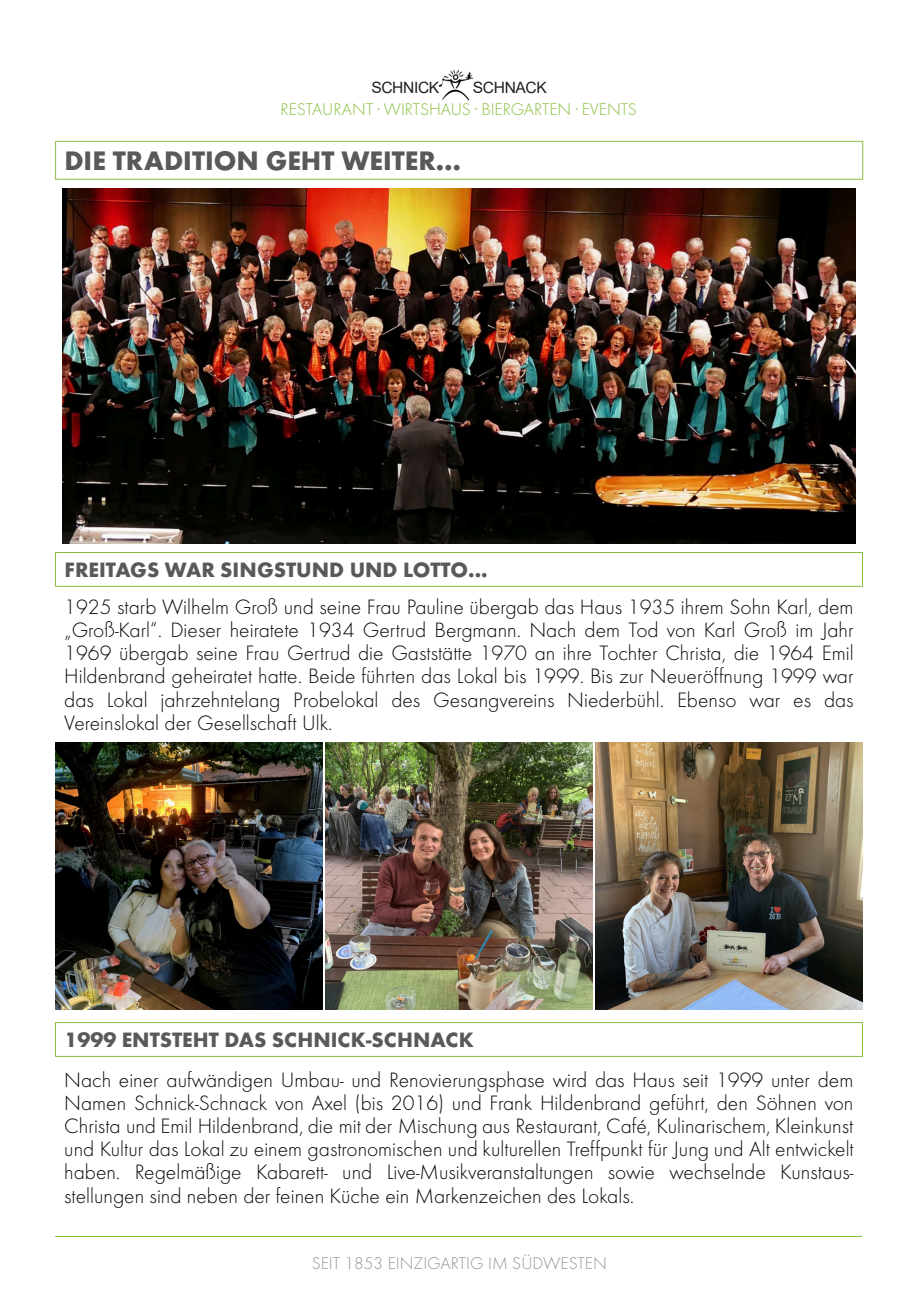
<style>
.page{position:relative;width:918px;height:1301px;background:#fff}
.page>*{position:absolute;margin:0;border:0;box-sizing:border-box;transform-origin:0 0}
.t1{font:700 27.75px "Futura EFCE";color:#5b5958}
.t2{font:300 21.6px/23.1px "Futura EFCE";color:#080704;text-align:justify}
.t3{font:700 21.6px "Futura EFCE";color:#5b5958}
.t4{font:300 17.7px "Futura EFCE";color:#939598}
.t5{font:300 17.55px "Futura EFCE";color:#89bf3f}
.t6{font:15.6px "Arial";letter-spacing:-.025em;color:#231f20}
</style>
<div class="page">
<img style="left:55px;top:69px;width:773px;height:1168px">
<img style="left:828px;top:140px;width:36px;height:1097px">
<hr style="left:55px;top:1235px;width:807px;height:1px;background:#89bf3f">
<div style="left:55px;top:141px;width:808px;height:38px;border:1px solid #89bf3f"></div>
<img style="left:439px;top:70px;width:34px;height:30px">
<div style="left:55px;top:552px;width:808px;height:34px;border:1px solid #89bf3f"></div>
<div style="left:55px;top:1022px;width:808px;height:34px;border:1px solid #89bf3f"></div>
<img style="left:596px;top:742px;width:266px;height:267px">
<img style="left:326px;top:742px;width:266px;height:267px">
<img style="left:56px;top:742px;width:266px;height:267px">
<img style="left:62px;top:188px;width:794px;height:356px">
<p class="t6" style="left:371px;top:82px;width:69px">SCHNICK</p>
<p class="t6" style="left:473px;top:82px;width:75px">SCHNACK</p>
<p class="t5" style="left:281px;top:103px;width:358px">RESTAURANT · WIRTSHAUS · BIERGARTEN · EVENTS</p>
<p class="t1" style="left:64px;top:151px;width:398px">DIE TRADITION GEHT WEITER…</p>
<p class="t3" style="left:65px;top:562px;width:425px">FREITAGS WAR SINGSTUND UND LOTTO...</p>
<p class="t2" style="left:64px;top:596px;width:791px">1925 starb Wilhelm Groß und seine Frau Pauline übergab das Haus 1935 ihrem Sohn Karl, dem „Groß-Karl“. Dieser heiratete 1934 Gertrud Bergmann. Nach dem Tod von Karl Groß im Jahr 1969 übergab seine Frau Gertrud die Gaststätte 1970 an ihre Tochter Christa, die 1964 Emil Hildenbrand geheiratet hatte. Beide führten das Lokal bis 1999. Bis zur Neueröffnung 1999 war das Lokal jahrzehntelang Probelokal des Gesangvereins Niederbühl. Ebenso war es das Vereinslokal der Gesellschaft Ulk.</p>
<p class="t3" style="left:65px;top:1032px;width:411px">1999 ENTSTEHT DAS SCHNICK-SCHNACK</p>
<p class="t2" style="left:64px;top:1069px;width:791px">Nach einer aufwändigen Umbau- und Renovierungsphase wird das Haus seit 1999 unter dem Namen Schnick-Schnack von Axel (bis 2016) und Frank Hildenbrand geführt, den Söhnen von Christa und Emil Hildenbrand, die mit der Mischung aus Restaurant, Café, Kulinarischem, Kleinkunst und Kultur das Lokal zu einem gastronomischen und kulturellen Treffpunkt für Jung und Alt entwickelt haben. Regelmäßige Kabarett- und Live-Musikveranstaltungen sowie wechselnde Kunstaus&shy;stellungen sind neben der feinen Küche ein Markenzeichen des Lokals.</p>
<p class="t4" style="left:312px;top:1256px;width:297px">SEIT 1853 EINZIGARTIG IM SÜDWESTEN</p>
</div>
